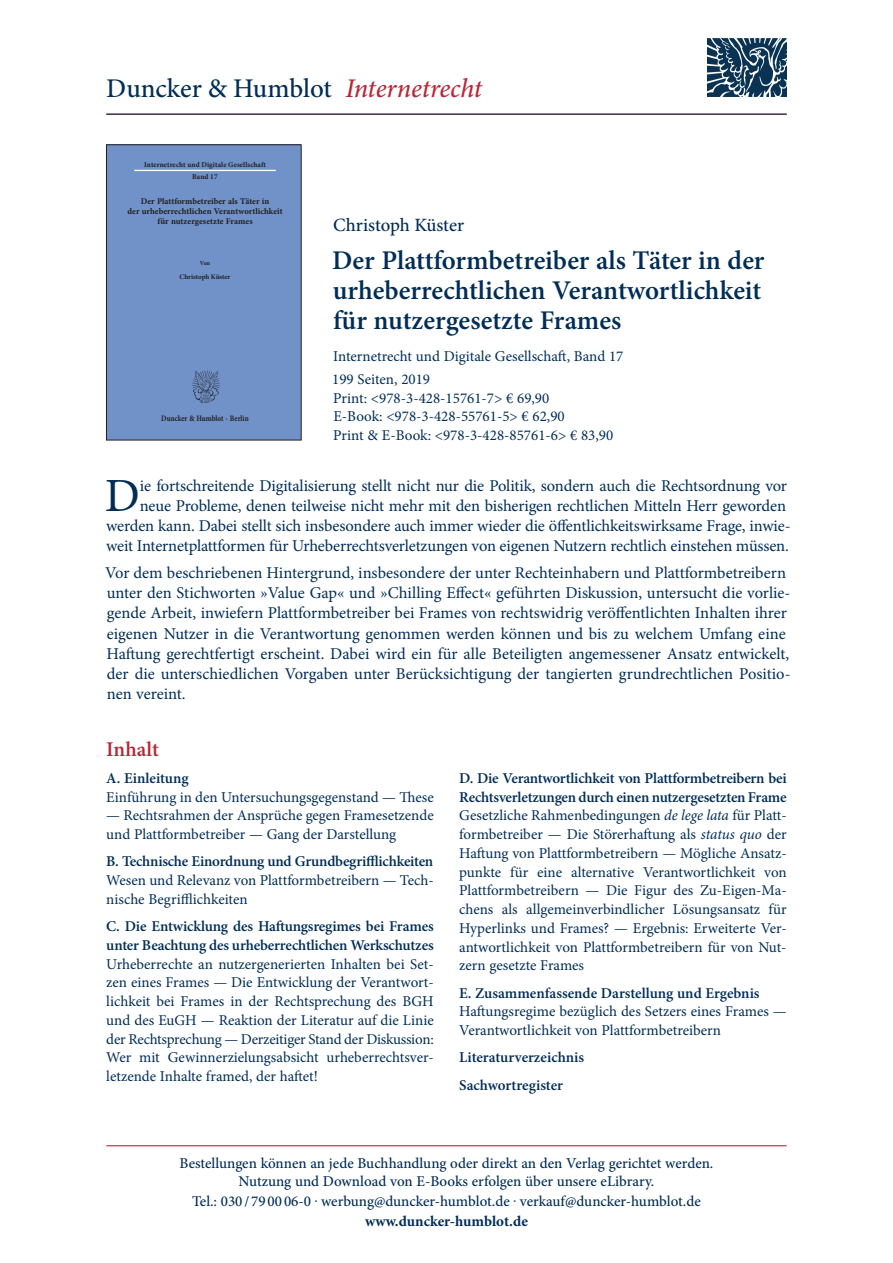
<style>
.page{position:relative;width:893px;height:1263px;background:#fff}
.page>*{position:absolute;margin:0;border:0;box-sizing:border-box;transform-origin:0 0}
.t1{font:47.7px "Minion Pro";color:#002d56}
.t2{font:600 27px/30px "Minion Pro";color:#002d56}
.t3{font:500 27px "Minion Pro";letter-spacing:-.005em;color:#002d56}
.t4{font:600 21px "Minion Pro";color:#b72837}
.t5{font:500 18.75px "Minion Pro";letter-spacing:-.005em;color:#002d56}
.t6{font:16.5px/20.2px "Minion Pro";letter-spacing:-.005em;color:#002d56;text-align:right}
.t7{font:15px/18.8px "Minion Pro";color:#002d56}
.t8{font:600 15px/18.8px "Minion Pro";letter-spacing:-.01em;color:#002d56}
.t9{font:500 15px/18px "Minion Pro";color:#002d56;text-align:center}
.t10{font:700 15px "Minion Pro";color:#002d56}
.t11{font:700 8.7px/10.1px "Minion Pro";color:#231f20;text-align:center}
.t12{font:700 8.25px "Minion Pro";letter-spacing:-.005em;color:#231f20;scale:.86 1}
.t13{font:700 7.35px/11.9px "Minion Pro";letter-spacing:.01em;color:#231f20;text-align:center}
.t14{font:700 7.05px "Minion Pro";letter-spacing:-.01em;color:#231f20}
.t15{font:700 6px "Minion Pro";color:#231f20}
.s1{font-style:italic;color:#b72837}
.s2{font-weight:600}
.s3{font-style:italic}
</style>
<div class="page">
<hr style="left:106px;top:1145px;width:681px;height:1px;background:#b72837">
<div style="left:106px;top:145px;width:195px;height:295px;background:#7192c9"></div>
<hr style="left:134px;top:170px;width:142px;height:1px;background:#fff">
<img style="left:192px;top:370px;width:28px;height:33px">
<div style="left:106px;top:145px;width:195px;height:295px;border:1px solid #231f20"></div>
<img style="left:707px;top:38px;width:79px;height:59px">
<hr style="left:106px;top:114px;width:681px;height:1px;background:#002d56">
<h2 class="t3" style="left:106px;top:70px;width:377px">Duncker &amp; Humblot <span class="s1">Internetrecht</span></h2>
<p class="t13" style="left:144px;top:159px;width:123px">Internetrecht und Digitale Gesellschaft<br>Band 17</p>
<p class="t11" style="left:127px;top:196px;width:157px">Der Plattformbetreiber als Täter in<br>der urheberrechtlichen Verantwortlichkeit für nutzergesetzte Frames</p>
<p class="t15" style="left:200px;top:258px;width:12px">Von</p>
<p class="t14" style="left:180px;top:272px;width:52px">Christoph Küster</p>
<p class="t12" style="left:161px;top:412px;width:103px">Duncker &amp; Humblot · Berlin</p>
<p class="t5" style="left:333px;top:212px;width:132px">Christoph Küster</p>
<h2 class="t2" style="left:332px;top:246px;width:434px">Der Plattformbetreiber als Täter in der urheberrechtlichen Verantwortlichkeit für nutzergesetzte Frames</h2>
<p class="t7" style="left:332px;top:345px;width:293px;line-height:23px">Internetrecht und Digitale Gesellschaft, Band 17<br>199 Seiten, 2019</p>
<p class="t7" style="left:333px;top:389px;width:282px">Print: &lt;978-3-428-15761-7&gt; € 69,90<br>E-Book: &lt;978-3-428-55761-5&gt; € 62,90<br>Print &amp; E-Book: &lt;978-3-428-85761-6&gt; € 83,90</p>
<p class="t6" style="left:106px;top:475px;width:686px">ie fortschreitende Digitalisierung stellt nicht nur die Politik, sondern auch die Rechtsordnung vor<br>neue Probleme, denen teilweise nicht mehr mit den bisherigen rechtlichen Mitteln Herr geworden werden kann. Dabei stellt sich insbesondere auch immer wieder die öffentlichkeitswirksame Frage, inwie&shy;weit Internetplattformen für Urheberrechtsverletzungen von eigenen Nutzern rechtlich einstehen müssen.</p>
<p class="t6" style="left:105px;top:563px;width:687px;text-align:left">Vor dem beschriebenen Hintergrund, insbesondere der unter Rechteinhabern und Plattformbetreibern unter den Stichworten »Value Gap« und »Chilling Effect« geführten Diskussion, untersucht die vorlie&shy;gende Arbeit, inwiefern Plattformbetreiber bei Frames von rechtswidrig veröffentlichten Inhalten ihrer eigenen Nutzer in die Verantwortung genommen werden können und bis zu welchem Umfang eine Haftung gerechtfertigt erscheint. Dabei wird ein für alle Beteiligten angemessener Ansatz entwickelt, der die unterschiedlichen Vorgaben unter Berücksichtigung der tangierten grundrechtlichen Positio&shy;nen vereint.</p>
<h1 class="t1" style="left:105px;top:464px;width:37px">D</h1>
<h3 class="t4" style="left:106px;top:734px;width:54px">Inhalt</h3>
<p class="t8" style="left:106px;top:769px;width:84px">A. Einleitung</p>
<p class="t7" style="left:106px;top:787px;width:329px">Einführung in den Untersuchungsgegenstand — These</p>
<p class="t7" style="left:106px;top:806px;width:329px">— Rechtsrahmen der Ansprüche gegen Framesetzende und Plattformbetreiber — Gang der Darstellung</p>
<p class="t8" style="left:106px;top:852px;width:328px">B. Technische Einordnung und Grundbegrifflichkeiten</p>
<p class="t7" style="left:106px;top:871px;width:329px">Wesen und Relevanz von Plattformbetreibern — Tech&shy;nische Begrifflichkeiten</p>
<p class="t8" style="left:106px;top:917px;width:329px">C. Die Entwicklung des Haftungsregimes bei Frames unter Beachtung des urheberrechtlichen Werkschutzes</p>
<p class="t7" style="left:106px;top:954px;width:329px;text-align:justify">Urheberrechte an nutzergenerierten Inhalten bei Set&shy;zen eines Frames — Die Entwicklung der Verantwort&shy;lichkeit bei Frames in der Rechtsprechung des BGH und des EuGH — Reaktion der Literatur auf die Linie der Rechtsprechung — Derzeitiger Stand der Diskussion:<br>Wer mit Gewinnerzielungsabsicht urheberrechtsver&shy;letzende Inhalte framed, der haftet!</p>
<p class="t7" style="left:459px;top:769px;width:329px;text-align:justify"><span class="s2">D. Die Verantwortlichkeit von Plattformbetreibern bei Rechtsverletzungen durch einen nutzergesetzten Frame </span>Gesetzliche Rahmenbedingungen <span class="s3">de lege lata</span> für Platt&shy;formbetreiber — Die Störerhaftung als <span class="s3">status quo</span> der Haftung von Plattformbetreibern — Mögliche Ansatz&shy;punkte für eine alternative Verantwortlichkeit von Plattformbetreibern — Die Figur des Zu-Eigen-Ma&shy;chens als allgemeinverbindlicher Lösungsansatz für Hyperlinks und Frames? — Ergebnis: Erweiterte Ver&shy;antwortlichkeit von Plattformbetreibern für von Nut&shy;zern gesetzte Frames</p>
<p class="t8" style="left:459px;top:983px;width:302px">E. Zusammenfassende Darstellung und Ergebnis</p>
<p class="t7" style="left:459px;top:1002px;width:329px">Haftungsregime bezüglich des Setzers eines Frames —<br>Verantwortlichkeit von Plattformbetreibern</p>
<p class="t8" style="left:459px;top:1044px;width:126px;line-height:27.3px">Literaturverzeichnis<br>Sachwortregister</p>
<p class="t9" style="left:179px;top:1154px;width:535px">Bestellungen können an jede Buchhandlung oder direkt an den Verlag gerichtet werden.<br>Nutzung und Download von E-Books erfolgen über unsere eLibrary.</p>
<p class="t9" style="left:192px;top:1192px;width:510px">Tel.: 030 / 79 00 06-0 . werbung@duncker-humblot.de . verkauf@duncker-humblot.de</p>
<p class="t10" style="left:365px;top:1210px;width:164px">www.duncker-humblot.de</p>
</div>
